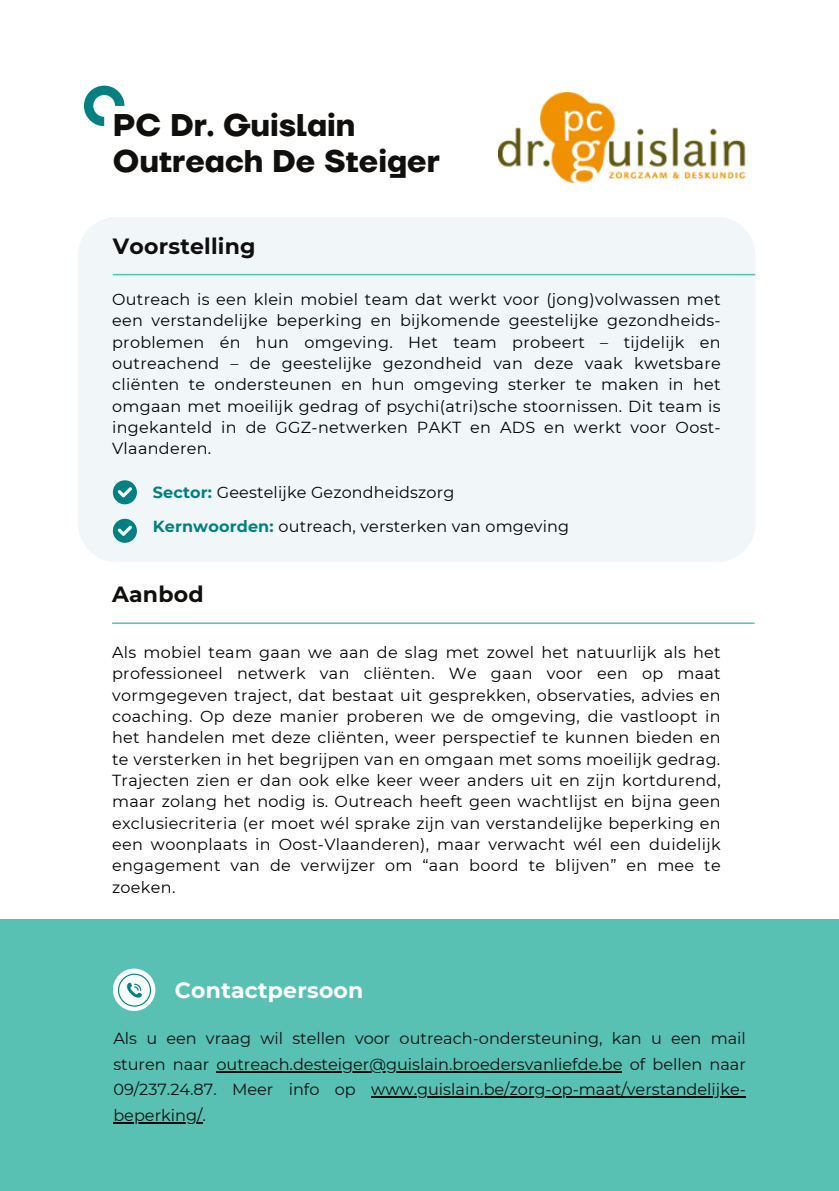
<style>
.page{position:relative;width:839px;height:1191px;background:#fff}
.page>*{position:absolute;margin:0;border:0;box-sizing:border-box;transform-origin:0 0}
.t1{font:700 31.2px "TT Firs Neue";color:#100f0d}
.t2{font:700 22px "Montserrat";letter-spacing:.01em;color:#100f0d}
.t3{font:700 22px "Montserrat";letter-spacing:.01em;color:#fff}
.t4{font:16px/21.4px "Montserrat";letter-spacing:.02em;color:#000;text-align:justify}
.t5{font:16px/25.4px "Montserrat";color:#100f0d;text-align:justify}
.s1{font-weight:700;color:#008080}
</style>
<div class="page">
<svg style="left:84px;top:86px;width:40px;height:40px"></svg>
<div style="left:78px;top:217px;width:677px;height:345px;background:#f1f6f9;border-radius:39px"></div>
<hr style="left:113px;top:274px;width:642px;height:1px;background:#59c1b4">
<div style="left:0;top:919px;width:838px;height:272px;background:#59c1b4"></div>
<hr style="left:112px;top:622px;width:642px;height:2px;background:#59c1b4">
<svg style="left:113px;top:480px;width:24px;height:24px"></svg>
<svg style="left:113px;top:519px;width:24px;height:24px"></svg>
<div style="left:113px;top:969px;width:42px;height:42px;background:#fff;border-radius:50%"></div>
<svg style="left:118px;top:974px;width:33px;height:33px"></svg>
<img style="left:499px;top:92px;width:247px;height:90px">
<hr style="left:216px;top:1071px;width:406px;height:2px;background:#100f0d">
<hr style="left:371px;top:1097px;width:374px;height:1px;background:#100f0d">
<hr style="left:113px;top:1122px;width:89px;height:2px;background:#100f0d">
<p class="t1" style="left:113px;top:106px;width:244px">PC Dr. Guislain</p>
<p class="t1" style="left:113px;top:142px;width:328px">Outreach De Steiger</p>
<p class="t2" style="left:113px;top:232px;width:144px">Voorstelling</p>
<p class="t4" style="left:112px;top:289px;width:610px">Outreach is een klein mobiel team dat werkt voor (jong)volwassen met een verstandelijke beperking en bijkomende geestelijke gezondheids&shy;problemen én hun omgeving. Het team probeert – tijdelijk en outreachend – de geestelijke gezondheid van deze vaak kwetsbare cliënten te ondersteunen en hun omgeving sterker te maken in het omgaan met moeilijk gedrag of psychi(atri)sche stoornissen. Dit team is ingekanteld in de GGZ-netwerken PAKT en ADS en werkt voor Oost-Vlaanderen.</p>
<p class="t4" style="left:153px;top:482px;width:303px"><span class="s1">Sector:</span> Geestelijke Gezondheidszorg</p>
<p class="t4" style="left:153px;top:516px;width:418px"><span class="s1">Kernwoorden:</span> outreach, versterken van omgeving</p>
<p class="t2" style="left:112px;top:581px;width:93px">Aanbod</p>
<p class="t4" style="left:112px;top:642px;width:610px">Als mobiel team gaan we aan de slag met zowel het natuurlijk als het professioneel netwerk van cliënten. We gaan voor een op maat vormgegeven traject, dat bestaat uit gesprekken, observaties, advies en coaching. Op deze manier proberen we de omgeving, die vastloopt in het handelen met deze cliënten, weer perspectief te kunnen bieden en te versterken in het begrijpen van en omgaan met soms moeilijk gedrag.</p>
<p class="t4" style="left:112px;top:770px;width:610px">Trajecten zien er dan ook elke keer weer anders uit en zijn kortdurend, maar zolang het nodig is. Outreach heeft geen wachtlijst en bijna geen exclusiecriteria (er moet wél sprake zijn van verstandelijke beperking en een woonplaats in Oost-Vlaanderen), maar verwacht wél een duidelijk engagement van de verwijzer om “aan boord te blijven” en mee te zoeken.</p>
<p class="t3" style="left:175px;top:977px;width:190px">Contactpersoon</p>
<p class="t5" style="left:113px;top:1026px;width:634px">Als u een vraag wil stellen voor outreach-ondersteuning, kan u een mail sturen naar outreach.desteiger@guislain.broedersvanliefde.be of bellen naar 09/237.24.87. Meer info op www.guislain.be/zorg-op-maat/verstandelijke&shy;beperking/.</p>
</div>
